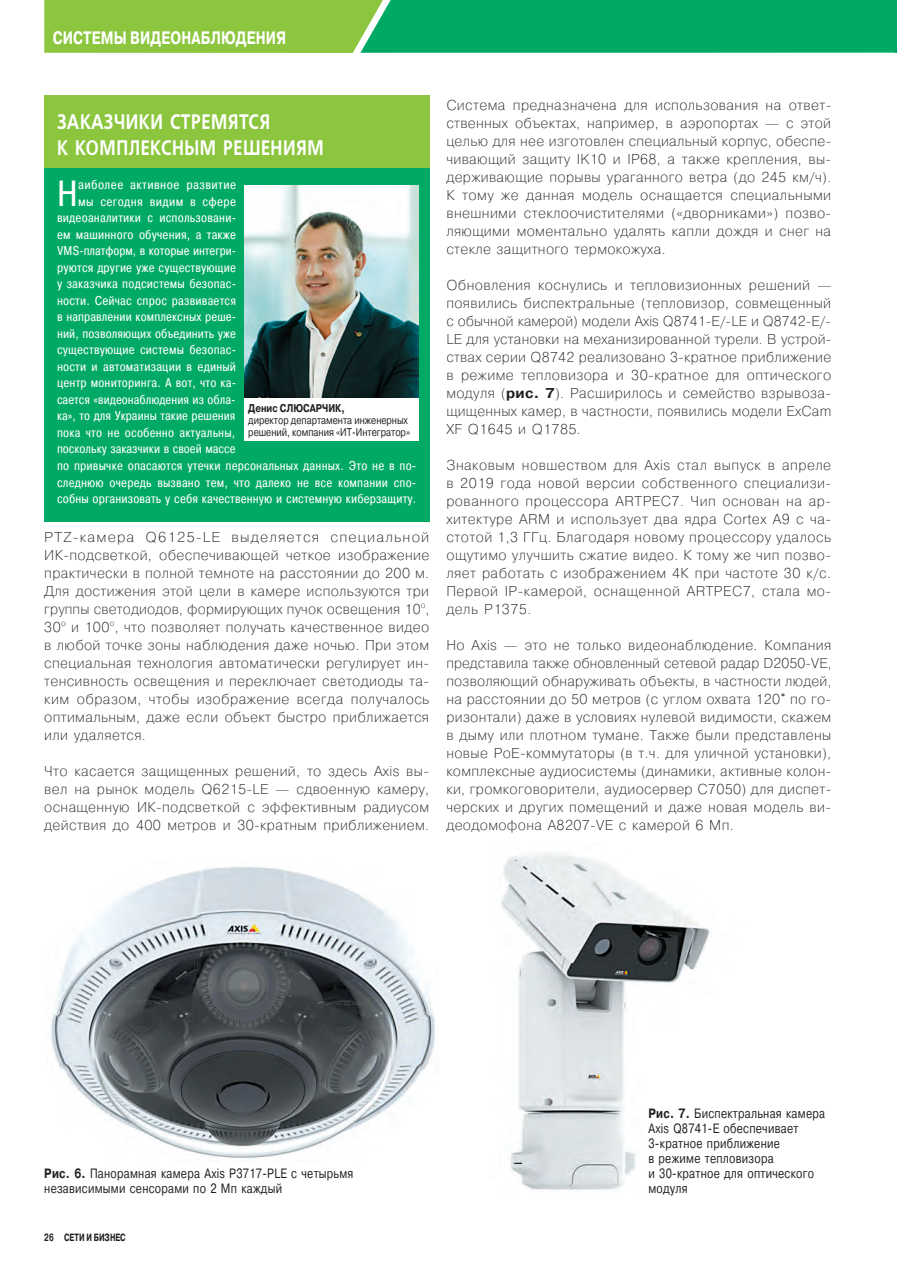
<style>
.page{position:relative;width:897px;height:1267px;background:#fff}
.page>*{position:absolute;margin:0;border:0;box-sizing:border-box;transform-origin:0 0}
.t1{font:36.3px "Pragmatica Cond";color:#fff}
.t2{font:600 21px/25.5px "Free Set";letter-spacing:.035em;color:#fff;scale:.8 1}
.t3{font:700 18px "Pragmatica";letter-spacing:.01em;color:#fff;scale:.75 1}
.t4{font:200 14.25px/18px "Pragmatica";letter-spacing:.025em;color:#231f20;text-align:justify}
.t5{font:13.5px/15px "Pragmatica";letter-spacing:.025em;color:#231f20;scale:.8 1}
.t6{font:12.75px "Pragmatica Cond";letter-spacing:.015em;color:#fff}
.t7{font:11.25px/12px "Pragmatica";color:#231f20;scale:.8 1}
.t8{font:700 11.25px "Pragmatica";color:#231f20;scale:.8 1}
.t9{font:700 10.5px "Pragmatica";color:#231f20;scale:.7 1}
.s1{font-weight:700}
.s2{font-weight:500;font-size:13.5px}
</style>
<div class="page">
<img style="left:50px;top:867px;width:386px;height:294px">
<img style="left:501px;top:853px;width:210px;height:338px">
<div style="left:44px;top:168px;width:385px;height:354px;background:#00a964"></div>
<div style="left:44px;top:95px;width:385px;height:73px;background:#8bc63e"></div>
<img style="left:245px;top:186px;width:173px;height:212px">
<div style="left:244px;top:399px;width:174px;height:42px;background:#fff"></div>
<svg style="left:44px;top:0;width:853px;height:53px;background:#37b557"></svg>
<p class="t3" style="left:53px;top:26px;width:312px">СИСТЕМЫ ВИДЕОНАБЛЮДЕНИЯ</p>
<h2 class="t2" style="left:57px;top:110px;width:334px">Заказчики стремятся<br>к комплексным решениям</h2>
<h1 class="t1" style="left:57px;top:171px;width:22px">Н</h1>
<p class="t6" style="left:78px;top:177px;width:159px">аиболее активное развитие</p>
<p class="t6" style="left:78px;top:193px;width:159px">мы сегодня видим в сфере</p>
<p class="t6" style="left:57px;top:210px;width:181px">видеоаналитики с использовани‑</p>
<p class="t6" style="left:57px;top:226px;width:180px">ем машинного обучения, а также</p>
<p class="t6" style="left:57px;top:243px;width:181px">VMS‑платформ, в которые интегри‑</p>
<p class="t6" style="left:57px;top:259px;width:180px">руются другие уже существующие</p>
<p class="t6" style="left:57px;top:276px;width:180px">у заказчика подсистемы безопас‑</p>
<p class="t6" style="left:57px;top:292px;width:180px">ности. Сейчас спрос развивается</p>
<p class="t6" style="left:57px;top:309px;width:181px">в направлении комплексных реше‑</p>
<p class="t6" style="left:57px;top:325px;width:181px">ний, позволяющих объединить уже</p>
<p class="t6" style="left:57px;top:342px;width:180px">существующие системы безопас‑</p>
<p class="t6" style="left:57px;top:358px;width:180px">ности и автоматизации в единый</p>
<p class="t6" style="left:57px;top:375px;width:180px">центр мониторинга. А вот, что ка‑</p>
<p class="t6" style="left:57px;top:391px;width:180px">сается «видеонаблюдения из обла‑</p>
<p class="t6" style="left:57px;top:408px;width:180px">ка», то для Украины такие решения</p>
<p class="t6" style="left:57px;top:424px;width:180px">пока что не особенно актуальны,</p>
<p class="t6" style="left:57px;top:441px;width:180px">поскольку заказчики в своей массе</p>
<p class="t6" style="left:57px;top:457px;width:361px">по привычке опасаются утечки персональных данных. Это не в по‑</p>
<p class="t6" style="left:57px;top:474px;width:361px">следнюю очередь вызвано тем, что далеко не все компании спо‑</p>
<p class="t6" style="left:57px;top:490px;width:361px">собны организовать у себя качественную и системную киберзащиту.</p>
<p class="t8" style="left:248px;top:400px;width:122px">Денис СЛЮСАРЧИК,</p>
<p class="t7" style="left:248px;top:414px;width:204px">директор департамента инженерных решений, компания «ИТ- Интегратор»</p>
<p class="t4" style="left:44px;top:527px;width:386px">PTZ‑камера Q6125‑LE выделяется специальной ИК‑подсветкой, обеспечивающей четкое изображение практически в полной темноте на расстоянии до 200 м.<br>Для достижения этой цели в камере используются три группы светодиодов, формирующих пучок освещения 10<sup>о</sup>, 30<sup>о</sup> и 100<sup>о</sup>, что позволяет получать качественное видео в любой точке зоны наблюдения даже ночью. При этом специальная технология автоматически регулирует ин&shy;тенсивность освещения и переключает светодиоды та&shy;ким образом, чтобы изображение всегда получалось оптимальным, даже если объект быстро приближается или удаляется.</p>
<p class="t4" style="left:44px;top:761px;width:386px">Что касается защищенных решений, то здесь Axis вы&shy;вел на рынок модель Q6215‑LE — сдвоенную камеру, оснащенную ИК‑подсветкой с эффективным радиусом действия до 400 метров и 30‑кратным приближением.</p>
<p class="t4" style="left:446px;top:95px;width:386px">Система предназначена для использования на ответ&shy;ственных объектах, например, в аэропортах — с этой целью для нее изготовлен специальный корпус, обеспе&shy;чивающий защиту IK10 и IP68, а также крепления, вы&shy;держивающие порывы ураганного ветра (до 245 км/ч).<br>К тому же данная модель оснащается специальными внешними стеклоочистителями («дворниками») позво&shy;ляющими моментально удалять капли дождя и снег на стекле защитного термокожуха.</p>
<p class="t4" style="left:446px;top:275px;width:386px">Обновления коснулись и тепловизионных решений — появились биспектральные (тепловизор, совмещенный с обычной камерой) модели Axis Q8741‑E/-LE и Q8742‑E/- LE для установки на механизированной турели. В устрой&shy;ствах серии Q8742 реализовано 3‑кратное приближение в режиме тепловизора и 30‑кратное для оптического модуля (<span class="s1">рис. 7</span>). Расширилось и семейство взрывоза&shy;щищенных камер, в частности, появились модели ExCam XF Q1645 и Q1785.</p>
<p class="t4" style="left:446px;top:455px;width:386px">Знаковым новшеством для Axis стал выпуск в апреле в 2019 года новой версии собственного специализи&shy;рованного процессора ARTPEC7. Чип основан на ар&shy;хитектуре ARM и использует два ядра Cortex A9 с ча&shy;стотой 1,3 ГГц. Благодаря новому процессору удалось ощутимо улучшить сжатие видео. К тому же чип позво&shy;ляет работать с изображением 4К при частоте 30 к/с.<br>Первой IP‑камерой, оснащенной ARTPEC7, стала мо&shy;дель P1375.</p>
<p class="t4" style="left:446px;top:635px;width:386px">Но Axis — это не только видеонаблюдение. Компания представила также обновленный сетевой радар D2050‑VE, позволяющий обнаруживать объекты, в частности людей, на расстоянии до 50 метров (с углом охвата 120<span class="s2">°</span> по го&shy;ризонтали) даже в условиях нулевой видимости, скажем в дыму или плотном тумане. Также были представлены новые PoE‑коммутаторы (в т.ч. для уличной установки), комплексные аудиосистемы (динамики, активные колон&shy;ки, громкоговорители, аудиосервер C7050) для диспет&shy;черских и других помещений и даже новая модель ви&shy;деодомофона A8207‑VE с камерой 6 Мп.</p>
<p class="t5" style="left:44px;top:1165px;width:388px"><span class="s1">Рис. 6.</span> Панорамная камера Axis P3717‑PLE с четырьмя независимыми сенсорами по 2 Мп каждый</p>
<p class="t9" style="left:44px;top:1230px;width:118px">26 СЕТИ И БИЗНЕС</p>
<p class="t5" style="left:648px;top:1105px;width:222px"><span class="s1">Рис. 7.</span> Биспектральная камера<br>Axis Q8741‑E обеспечивает<br>3‑кратное приближение<br>в режиме тепловизора<br>и 30‑кратное для оптического модуля</p>
</div>
